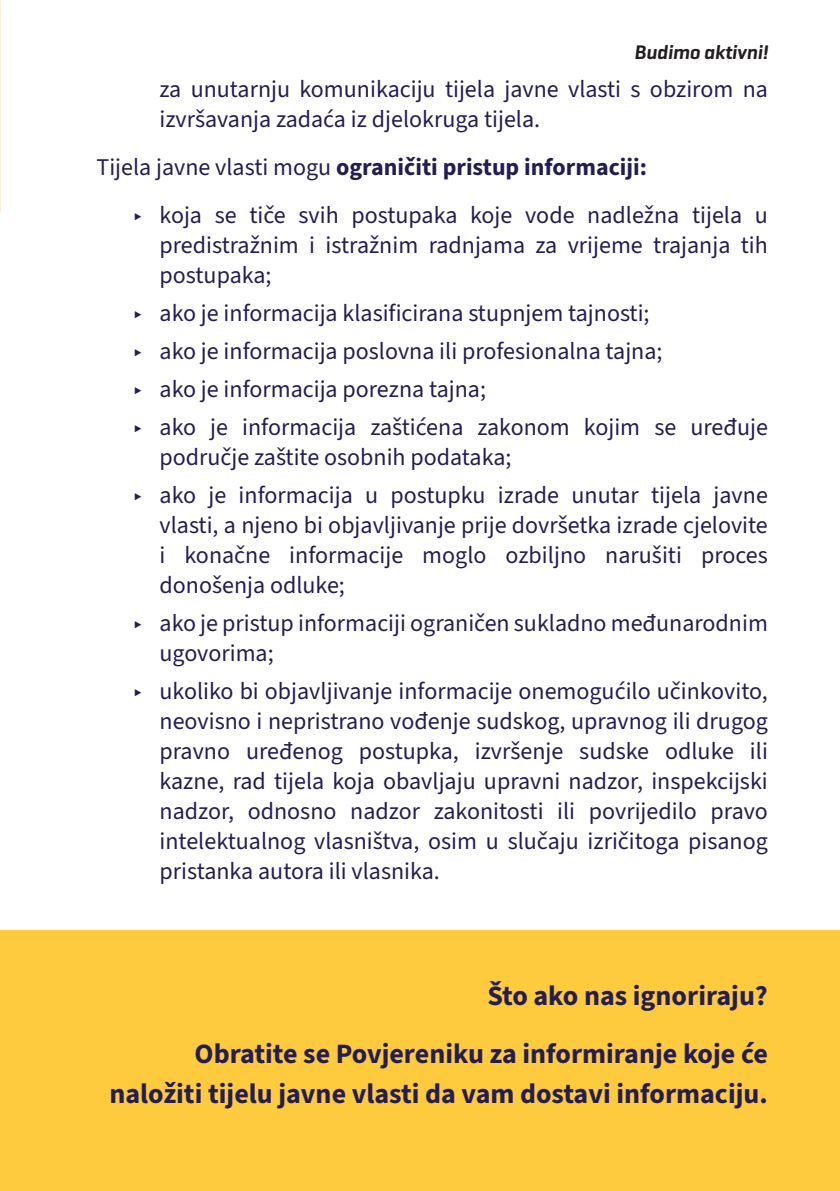
<style>
.page{position:relative;width:840px;height:1191px;background:#fff}
.page>*{position:absolute;margin:0;border:0;box-sizing:border-box;transform-origin:0 0}
.t1{font:700 28px/58px "Source Sans 3";color:#241d52;text-align:right}
.t2{font:24px/30px "Source Sans 3";color:#241d52}
.t3{font:italic 600 20px "Geogrotesque";color:#231f20}
.s1{font-weight:700}
</style>
<div class="page">
<div style="left:0;top:930px;width:839px;height:261px;background:#feca3e"></div>
<p class="t3" style="left:634px;top:40px;width:135px">Budimo aktivni!</p>
<p class="t2" style="left:159px;top:74px;width:609px">za unutarnju komunikaciju tijela javne vlasti s obzirom na izvršavanja zadaća iz djelokruga tijela.</p>
<p class="t2" style="left:134px;top:143px;width:634px;line-height:48px;text-indent:-38px">Tijela javne vlasti mogu <span class="s1">ograničiti pristup informaciji:<br></span>‣ koja se tiče svih postupaka koje vode nadležna tijela u</p>
<p class="t2" style="left:159px;top:230px;width:609px">predistražnim i istražnim radnjama za vrijeme trajanja tih postupaka;</p>
<p class="t2" style="left:134px;top:294px;width:634px;line-height:38px">‣ ako je informacija klasificirana stupnjem tajnosti;<br>‣ ako je informacija poslovna ili profesionalna tajna;<br>‣ ako je informacija porezna tajna;<br>‣ ako je informacija zaštićena zakonom kojim se uređuje</p>
<p class="t2" style="left:134px;top:438px;width:635px;line-height:38px;text-indent:25px">područje zaštite osobnih podataka;<br>‣ ako je informacija u postupku izrade unutar tijela javne</p>
<p class="t2" style="left:159px;top:510px;width:609px;text-align:justify">vlasti, a njeno bi objavljivanje prije dovršetka izrade cjelovite i konačne informacije moglo ozbiljno narušiti proces donošenja odluke;</p>
<p class="t2" style="left:159px;top:608px;width:609px;text-indent:-25px">‣ ako je pristup informaciji ograničen sukladno međunarodnim ugovorima;</p>
<p class="t2" style="left:159px;top:676px;width:609px;text-align:justify;text-indent:-25px">‣ ukoliko bi objavljivanje informacije onemogućilo učinkovito, neovisno i nepristrano vođenje sudskog, upravnog ili drugog pravno uređenog postupka, izvršenje sudske odluke ili kazne, rad tijela koja obavljaju upravni nadzor, inspekcijski nadzor, odnosno nadzor zakonitosti ili povrijedilo pravo intelektualnog vlasništva, osim u slučaju izričitoga pisanog pristanka autora ili vlasnika.</p>
<p class="t1" style="left:194px;top:968px;width:574px">Što ako nas ignoriraju?<br>Obratite se Povjereniku za informiranje koje će</p>
<p class="t1" style="left:109px;top:1066px;width:659px">naložiti tijelu javne vlasti da vam dostavi informaciju.</p>
</div>
